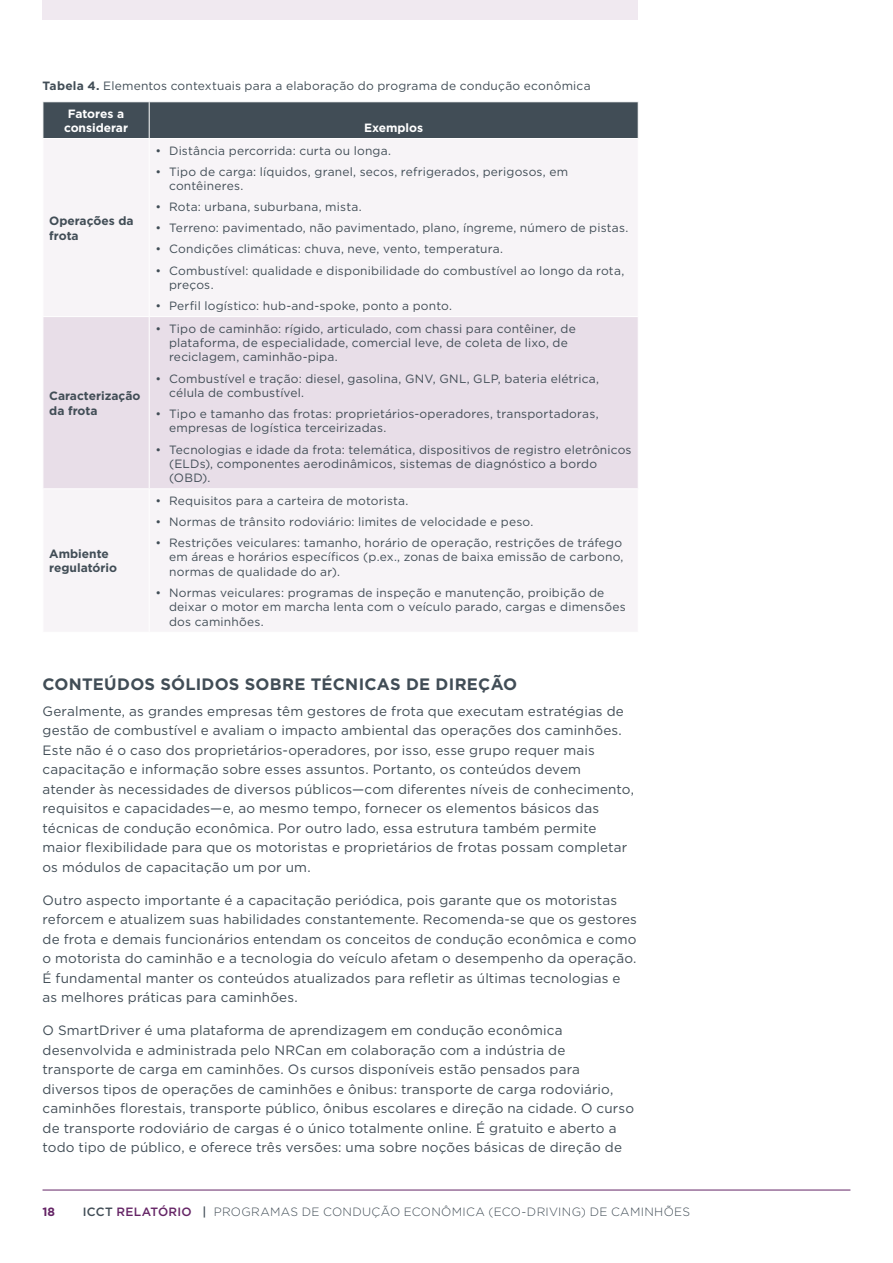
<style>
.page{position:relative;width:893px;height:1263px;background:#fff}
.page>*{position:absolute;margin:0;border:0;box-sizing:border-box;transform-origin:0 0}
.t1{font:700 16.5px "Gotham";letter-spacing:.015em;color:#414d56}
.t2{font:13.5px/19.5px "Gotham";letter-spacing:.01em;color:#414d56}
.t3{font:12px/14.4px "Gotham";letter-spacing:.015em;color:#414d56}
.t4{font:300 12px "Gotham";letter-spacing:.025em;color:#414d56}
.t5{font:700 12px/14.4px "Gotham";color:#414d56}
.t6{font:700 12px/14.4px "Gotham";color:#fff;text-align:center}
.t7{font:700 12px "Gotham";color:#652566}
.s1{font-weight:700}
.s2{font-weight:500}
.s3{font-weight:500;color:#652566}
</style>
<div class="page">
<hr style="left:43px;top:1190px;width:807px;height:1px;background:#652566">
<div style="left:43px;top:0;width:595px;height:20px;background:#f0e9f0"></div>
<div style="left:44px;top:102px;width:594px;height:36px;background:#414d56"></div>
<div style="left:44px;top:139px;width:593px;height:492px;background:#f7f4f7"></div>
<div style="left:44px;top:317px;width:594px;height:171px;background:#e8dee8"></div>
<hr style="left:149px;top:102px;width:1px;height:36px;background:#fff">
<hr style="left:43px;top:316px;width:106px;height:1px;background:#fff">
<hr style="left:149px;top:316px;width:490px;height:1px;background:#fff">
<hr style="left:43px;top:488px;width:106px;height:1px;background:#fff">
<hr style="left:149px;top:488px;width:490px;height:1px;background:#fff">
<hr style="left:149px;top:139px;width:1px;height:177px;background:#fff">
<hr style="left:149px;top:317px;width:1px;height:171px;background:#fff">
<hr style="left:149px;top:489px;width:1px;height:143px;background:#fff">
<p class="t3" style="left:43px;top:79px;width:550px"><span class="s1">Tabela 4.</span> Elementos contextuais para a elaboração do programa de condução econômica</p>
<p class="t6" style="left:64px;top:106px;width:66px">Fatores a considerar</p>
<p class="t6" style="left:364px;top:121px;width:61px">Exemplos</p>
<p class="t5" style="left:49px;top:214px;width:86px">Operações da frota</p>
<p class="t5" style="left:49px;top:389px;width:93px">Caracterização da frota</p>
<p class="t5" style="left:49px;top:547px;width:69px">Ambiente regulatório</p>
<p class="t3" style="left:156px;top:143px;width:237px">• Distância percorrida: curta ou longa.</p>
<p class="t3" style="left:169px;top:164px;width:401px;text-indent:-14px">• Tipo de carga: líquidos, granel, secos, refrigerados, perigosos, em contêineres.</p>
<p class="t3" style="left:156px;top:199px;width:208px">• Rota: urbana, suburbana, mista.</p>
<p class="t3" style="left:156px;top:221px;width:474px">• Terreno: pavimentado, não pavimentado, plano, íngreme, número de pistas.</p>
<p class="t3" style="left:156px;top:242px;width:349px">• Condições climáticas: chuva, neve, vento, temperatura.</p>
<p class="t3" style="left:169px;top:263px;width:457px;text-indent:-14px">• Combustível: qualidade e disponibilidade do combustível ao longo da rota, preços.</p>
<p class="t3" style="left:156px;top:298px;width:298px">• Perfil logístico: hub-and-spoke, ponto a ponto.</p>
<p class="t3" style="left:169px;top:321px;width:408px;text-indent:-14px">• Tipo de caminhão: rígido, articulado, com chassi para contêiner, de plataforma, de especialidade, comercial leve, de coleta de lixo, de reciclagem, caminhão-pipa.</p>
<p class="t3" style="left:169px;top:371px;width:432px;text-indent:-14px">• Combustível e tração: diesel, gasolina, GNV, GNL, GLP, bateria elétrica, célula de combustível.</p>
<p class="t3" style="left:169px;top:406px;width:431px;text-indent:-14px">• Tipo e tamanho das frotas: proprietários-operadores, transportadoras, empresas de logística terceirizadas.</p>
<p class="t3" style="left:169px;top:442px;width:464px;text-indent:-14px">• Tecnologias e idade da frota: telemática, dispositivos de registro eletrônicos (ELDs), componentes aerodinâmicos, sistemas de diagnóstico a bordo (OBD).</p>
<p class="t3" style="left:156px;top:493px;width:254px">• Requisitos para a carteira de motorista.</p>
<p class="t3" style="left:156px;top:514px;width:379px">• Normas de trânsito rodoviário: limites de velocidade e peso.</p>
<p class="t3" style="left:169px;top:535px;width:456px;text-align:justify;text-indent:-14px">• Restrições veiculares: tamanho, horário de operação, restrições de tráfego em áreas e horários específicos (p.ex., zonas de baixa emissão de carbono, normas de qualidade do ar).</p>
<p class="t3" style="left:169px;top:585px;width:458px;text-indent:-14px">• Normas veiculares: programas de inspeção e manutenção, proibição de deixar o motor em marcha lenta com o veículo parado, cargas e dimensões dos caminhões.</p>
<p class="t1" style="left:43px;top:673px;width:476px">CONTEÚDOS SÓLIDOS SOBRE TÉCNICAS DE DIREÇÃO</p>
<p class="t2" style="left:43px;top:701px;width:593px">Geralmente, as grandes empresas têm gestores de frota que executam estratégias de gestão de combustível e avaliam o impacto ambiental das operações dos caminhões.<br>Este não é o caso dos proprietários-operadores, por isso, esse grupo requer mais capacitação e informação sobre esses assuntos. Portanto, os conteúdos devem atender às necessidades de diversos públicos—com diferentes níveis de conhecimento, requisitos e capacidades—e, ao mesmo tempo, fornecer os elementos básicos das técnicas de condução econômica. Por outro lado, essa estrutura também permite maior flexibilidade para que os motoristas e proprietários de frotas possam completar os módulos de capacitação um por um.</p>
<p class="t2" style="left:43px;top:890px;width:596px">Outro aspecto importante é a capacitação periódica, pois garante que os motoristas reforcem e atualizem suas habilidades constantemente. Recomenda-se que os gestores de frota e demais funcionários entendam os conceitos de condução econômica e como o motorista do caminhão e a tecnologia do veículo afetam o desempenho da operação.<br>É fundamental manter os conteúdos atualizados para refletir as últimas tecnologias e as melhores práticas para caminhões.</p>
<p class="t2" style="left:43px;top:1020px;width:593px">O SmartDriver é uma plataforma de aprendizagem em condução econômica desenvolvida e administrada pelo NRCan em colaboração com a indústria de transporte de carga em caminhões. Os cursos disponíveis estão pensados para diversos tipos de operações de caminhões e ônibus: transporte de carga rodoviário, caminhões florestais, transporte público, ônibus escolares e direção na cidade. O curso de transporte rodoviário de cargas é o único totalmente online. É gratuito e aberto a todo tipo de público, e oferece três versões: uma sobre noções básicas de direção de</p>
<p class="t7" style="left:43px;top:1203px;width:14px">18</p>
<p class="t4" style="left:83px;top:1204px;width:609px"><span class="s2">ICCT</span> <span class="s3">RELATÓRIO</span> <span class="s2">|</span> PROGRAMAS DE CONDUÇÃO ECONÔMICA (ECO-DRIVING) DE CAMINHÕES</p>
</div>
